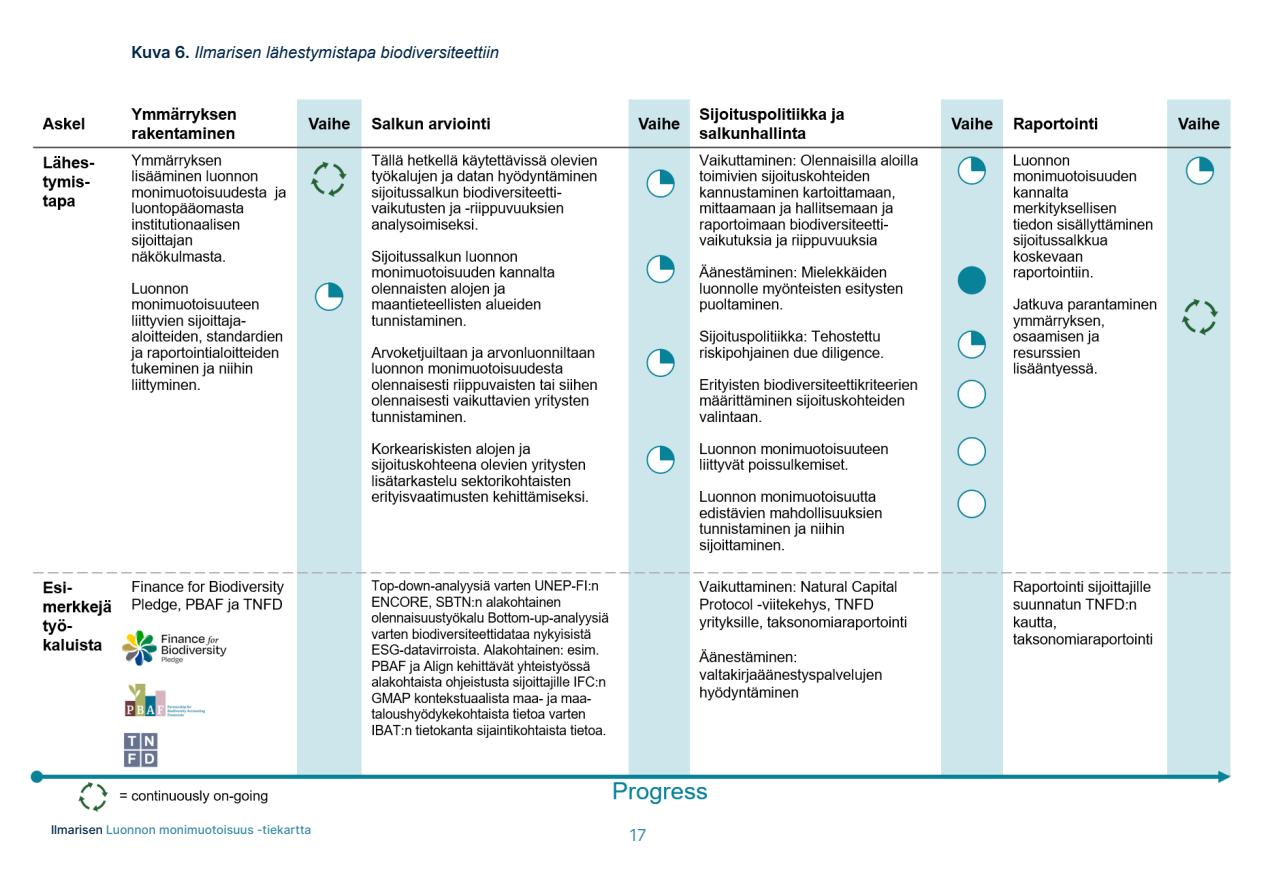
<style>
.page{position:relative;width:1263px;height:893px;background:#fff}
.page>*{position:absolute;margin:0;border:0;box-sizing:border-box;transform-origin:0 0}
.Leipis{font:italic 16.5px "Arial";color:#00274b}
.t1{font:16.5px "Inter";color:#3a8da9}
.t2{font:500 12px "Inter";color:#3a8da9}
.s1{font-family:"Inter";font-weight:600;font-style:normal}
.s2{color:#00274b}
</style>
<div class="page">
<img style="left:30px;top:99px;width:1202px;height:713px">
<p class="Leipis" style="left:131px;top:42px;width:369px"><span class="s1">Kuva 6.</span> Ilmarisen lähestymistapa biodiversiteettiin</p>
<p class="t2" style="left:51px;top:821px;width:262px"><span class="s2">Ilmarisen</span> Luonnon monimuotoisuus -tiekartta</p>
<p class="t1" style="left:629px;top:823px;width:19px">17</p>
</div>
